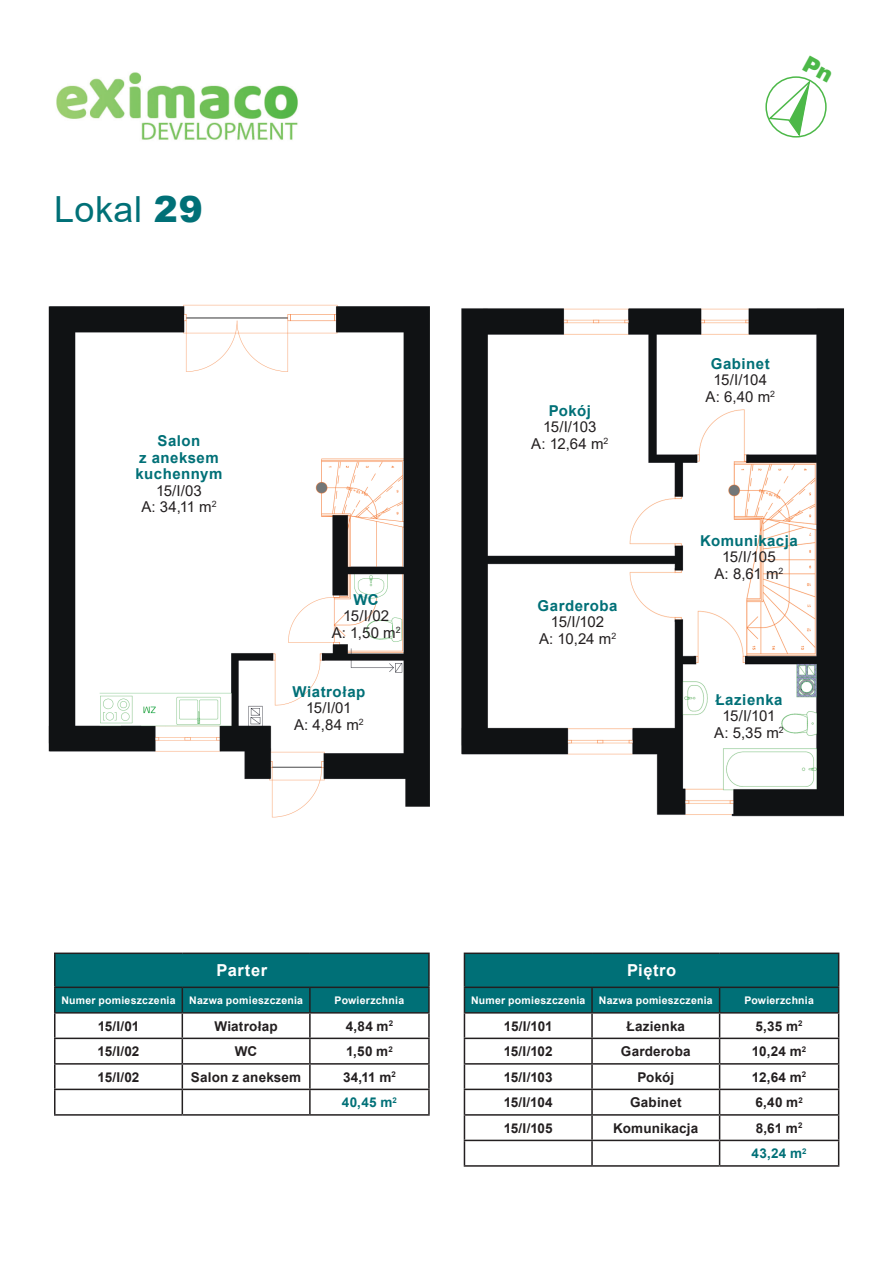
<style>
.page{position:relative;width:893px;height:1263px;background:#fff}
.page>*{position:absolute;margin:0;border:0;box-sizing:border-box;transform-origin:0 0}
.t1{font:36px "Arial";letter-spacing:.015em;color:#007077}
.t2{font:700 16.5px "Arial";letter-spacing:.03em;color:#fff}
.t3{font:15px/16.5px "Arial";letter-spacing:-.03em;color:#231f20;text-align:center}
.t4{font:700 15px/16.5px "Arial";letter-spacing:.035em;color:#007077;text-align:center}
.t5{font:700 13.5px/25.5px "Arial";letter-spacing:.01em;color:#231f20}
.t6{font:700 13.5px/25.5px "Arial";color:#007077;text-align:center}
.t7{font:700 10.5px "Arial";letter-spacing:.02em;color:#fff}
.s1{font-weight:900}
.s2{color:#007077}
.s3{color:#231f20}
</style>
<div class="page">
<img style="left:48px;top:304px;width:796px;height:863px">
<img style="left:56px;top:72px;width:242px;height:68px">
<hr style="left:54px;top:952px;width:128px;height:2px;background:#231f20">
<hr style="left:54px;top:954px;width:2px;height:32px;background:#231f20">
<hr style="left:182px;top:952px;width:128px;height:2px;background:#231f20">
<hr style="left:310px;top:952px;width:120px;height:2px;background:#231f20">
<hr style="left:428px;top:954px;width:2px;height:32px;background:#231f20">
<hr style="left:54px;top:986px;width:128px;height:2px;background:#231f20">
<hr style="left:54px;top:988px;width:2px;height:24px;background:#231f20">
<hr style="left:310px;top:986px;width:120px;height:2px;background:#231f20">
<hr style="left:428px;top:988px;width:2px;height:24px;background:#231f20">
<hr style="left:54px;top:1012px;width:128px;height:1px;background:#231f20">
<hr style="left:54px;top:1013px;width:2px;height:24px;background:#231f20">
<hr style="left:310px;top:1012px;width:120px;height:1px;background:#231f20">
<hr style="left:428px;top:1013px;width:2px;height:24px;background:#231f20">
<hr style="left:54px;top:1037px;width:128px;height:2px;background:#231f20">
<hr style="left:54px;top:1039px;width:2px;height:24px;background:#231f20">
<hr style="left:310px;top:1037px;width:120px;height:2px;background:#231f20">
<hr style="left:428px;top:1039px;width:2px;height:24px;background:#231f20">
<hr style="left:54px;top:1063px;width:128px;height:1px;background:#231f20">
<hr style="left:54px;top:1064px;width:2px;height:25px;background:#231f20">
<hr style="left:310px;top:1063px;width:120px;height:1px;background:#231f20">
<hr style="left:428px;top:1064px;width:2px;height:25px;background:#231f20">
<hr style="left:54px;top:1089px;width:128px;height:1px;background:#231f20">
<hr style="left:54px;top:1090px;width:2px;height:24px;background:#231f20">
<svg style="left:55px;top:953px;width:374px;height:161px"></svg>
<hr style="left:310px;top:1089px;width:120px;height:1px;background:#231f20">
<hr style="left:309px;top:1090px;width:2px;height:24px;background:#231f20">
<hr style="left:428px;top:1090px;width:2px;height:24px;background:#231f20">
<hr style="left:54px;top:1114px;width:128px;height:2px;background:#231f20">
<hr style="left:182px;top:1114px;width:128px;height:2px;background:#231f20">
<hr style="left:310px;top:1114px;width:120px;height:2px;background:#231f20">
<hr style="left:464px;top:952px;width:128px;height:2px;background:#231f20">
<hr style="left:592px;top:952px;width:128px;height:2px;background:#231f20">
<hr style="left:720px;top:952px;width:119px;height:2px;background:#231f20">
<svg style="left:464px;top:953px;width:375px;height:212px"></svg>
<hr style="left:464px;top:1165px;width:128px;height:2px;background:#231f20">
<hr style="left:592px;top:1165px;width:128px;height:2px;background:#231f20">
<hr style="left:720px;top:1165px;width:119px;height:2px;background:#231f20">
<svg style="left:768px;top:76px;width:59px;height:62px"></svg>
<h1 class="t1" style="left:54px;top:184px;width:150px">Lokal <span class="s1">29</span></h1>
<p class="t4" style="left:136px;top:433px;width:88px">Salon<br>z aneksem kuchennym</p>
<p class="t3" style="left:141px;top:482px;width:77px">15/I/03<br>A: 34,11 m<sup>2</sup></p>
<p class="t4" style="left:353px;top:591px;width:27px">WC</p>
<p class="t3" style="left:332px;top:607px;width:70px">15/I/02<br>A: 1,50 m<sup>2</sup></p>
<p class="t4" style="left:292px;top:683px;width:74px">Wiatrołap</p>
<p class="t3" style="left:294px;top:700px;width:71px">15/I/01<br>A: 4,84 m<sup>2</sup></p>
<p class="t4" style="left:549px;top:402px;width:44px">Pokój</p>
<p class="t3" style="left:531px;top:418px;width:79px">15/I/103<br>A: 12,64 m<sup>2</sup></p>
<p class="t4" style="left:538px;top:597px;width:81px">Garderoba</p>
<p class="t3" style="left:539px;top:613px;width:79px">15/I/102<br>A: 10,24 m<sup>2</sup></p>
<p class="t4" style="left:711px;top:355px;width:60px">Gabinet</p>
<p class="t3" style="left:706px;top:372px;width:71px">15/I/104<br>A: 6,40 m<sup>2</sup></p>
<p class="t4" style="left:700px;top:532px;width:99px">Komunikacja</p>
<p class="t3" style="left:714px;top:548px;width:70px">15/I/105<br>A: 8,61 m<sup>2</sup></p>
<p class="t4" style="left:715px;top:691px;width:69px">Łazienka</p>
<p class="t3" style="left:714px;top:708px;width:71px">15/I/101<br>A: 5,35 m<sup>2</sup></p>
<p class="t2" style="left:217px;top:959px;width:52px">Parter</p>
<p class="t7" style="left:61px;top:993px;width:116px">Numer pomieszczenia</p>
<p class="t7" style="left:189px;top:993px;width:115px">Nazwa pomieszczenia</p>
<p class="t7" style="left:335px;top:993px;width:71px">Powierzchnia</p>
<p class="t5" style="left:98px;top:1013px;width:43px">15/I/01</p>
<p class="t5" style="left:214px;top:1013px;width:65px">Wiatrołap</p>
<p class="t5" style="left:346px;top:1013px;width:49px">4,84 m<sup>2</sup></p>
<p class="t5" style="left:98px;top:1039px;width:43px">15/I/02</p>
<p class="t5" style="left:235px;top:1039px;width:24px">WC</p>
<p class="t5" style="left:346px;top:1039px;width:48px">1,50 m<sup>2</sup></p>
<p class="t5" style="left:98px;top:1064px;width:43px">15/I/02</p>
<p class="t5" style="left:191px;top:1064px;width:112px">Salon z aneksem</p>
<p class="t5" style="left:342px;top:1064px;width:56px">34,11 m<sup>2<br></sup><span class="s2">40,45 m</span><sup>2</sup></p>
<p class="t2" style="left:627px;top:959px;width:51px">Piętro</p>
<p class="t7" style="left:471px;top:993px;width:116px">Numer pomieszczenia</p>
<p class="t7" style="left:599px;top:993px;width:115px">Nazwa pomieszczenia</p>
<p class="t7" style="left:744px;top:993px;width:71px">Powierzchnia</p>
<p class="t5" style="left:504px;top:1013px;width:50px">15/I/101</p>
<p class="t5" style="left:627px;top:1013px;width:60px">Łazienka</p>
<p class="t5" style="left:756px;top:1013px;width:49px">5,35 m<sup>2</sup></p>
<p class="t5" style="left:504px;top:1039px;width:50px">15/I/102</p>
<p class="t5" style="left:621px;top:1039px;width:71px">Garderoba</p>
<p class="t5" style="left:752px;top:1039px;width:56px">10,24 m<sup>2</sup></p>
<p class="t5" style="left:504px;top:1064px;width:50px">15/I/103</p>
<p class="t5" style="left:637px;top:1064px;width:38px">Pokój</p>
<p class="t5" style="left:752px;top:1064px;width:56px">12,64 m<sup>2</sup></p>
<p class="t5" style="left:504px;top:1090px;width:51px">15/I/104</p>
<p class="t5" style="left:630px;top:1090px;width:53px">Gabinet</p>
<p class="t5" style="left:755px;top:1090px;width:49px">6,40 m<sup>2</sup></p>
<p class="t5" style="left:504px;top:1115px;width:50px">15/I/105</p>
<p class="t5" style="left:613px;top:1115px;width:87px">Komunikacja</p>
<p class="t6" style="left:752px;top:1115px;width:57px"><span class="s3">8,61 m</span><sup>2<br></sup>43,24 m<sup>2</sup></p>
</div>
